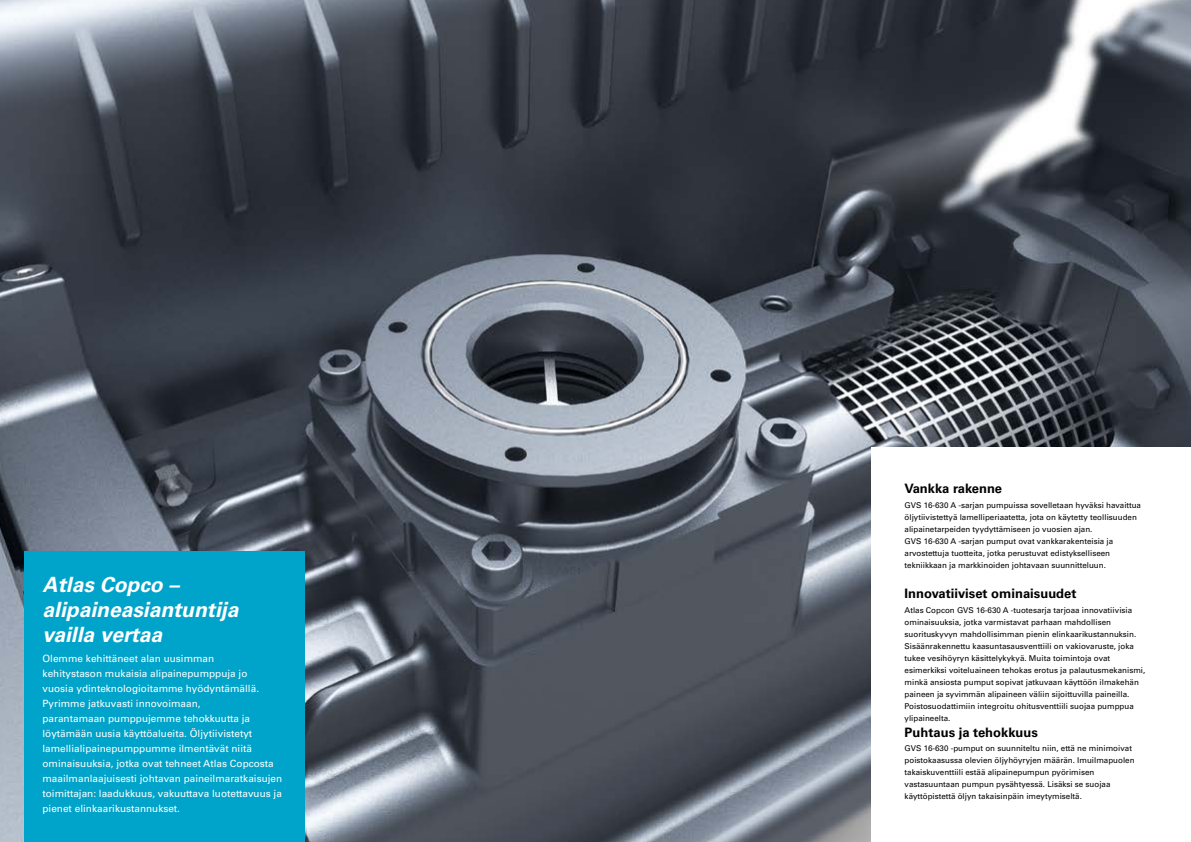
<style>
.page{position:relative;width:1191px;height:842px;background:#fff}
.page>*{position:absolute;margin:0;border:0;box-sizing:border-box;transform-origin:0 0}
.t1{font:italic 700 21px/25px "Univers LT Std";color:#fff}
.t2{font:700 13px "Univers LT Std";color:#000}
.t3{font:10px/15px "Univers LT Std";color:#fff}
.t4{font:8px/12px "Univers LT Std";color:#000}
</style>
<div class="page">
<img style="left:0;top:0;width:1191px;height:842px">
<div style="left:872px;top:448px;width:319px;height:394px;background:#fff"></div>
<div style="left:24px;top:551px;width:281px;height:291px;background:#00a3c9"></div>
<h1 class="t1" style="left:43px;top:572px;width:197px">Atlas Copco – alipaineasiantuntija vailla vertaa</h1>
<p class="t3" style="left:43px;top:651px;width:241px">Olemme kehittäneet alan uusimman<br>kehitystason mukaisia alipainepumppuja jo<br>vuosia ydinteknologioitamme hyödyntämällä.<br>Pyrimme jatkuvasti innovoimaan,<br>parantamaan pumppujemme tehokkuutta ja löytämään uusia käyttöalueita. Öljytiivistetyt lamellialipainepumppumme ilmentävät niitä ominaisuuksia, jotka ovat tehneet Atlas Copcosta maailmanlaajuisesti johtavan paineilmaratkaisujen toimittajan: laadukkuus, vakuuttava luotettavuus ja pienet elinkaarikustannukset.</p>
<h2 class="t2" style="left:904px;top:481px;width:99px">Vankka rakenne</h2>
<p class="t4" style="left:904px;top:499px;width:238px">GVS 16-630 A -sarjan pumpuissa sovelletaan hyväksi havaittua öljytiivistettyä lamelliperiaatetta, jota on käytetty teollisuuden alipainetarpeiden tyydyttämiseen jo vuosien ajan.<br>GVS 16-630 A -sarjan pumput ovat vankkarakenteisia ja arvostettuja tuotteita, jotka perustuvat edistykselliseen tekniikkaan ja markkinoiden johtavaan suunnitteluun.</p>
<h2 class="t2" style="left:904px;top:586px;width:173px">Innovatiiviset ominaisuudet</h2>
<p class="t4" style="left:904px;top:604px;width:242px">Atlas Copcon GVS 16-630 A -tuotesarja tarjoaa innovatiivisia ominaisuuksia, jotka varmistavat parhaan mahdollisen suorituskyvyn mahdollisimman pienin elinkaarikustannuksin.<br>Sisäänrakennettu kaasuntasausventtiili on vakiovaruste, joka tukee vesihöyryn käsittelykykyä. Muita toimintoja ovat esimerkiksi voiteluaineen tehokas erotus ja palautusmekanismi, minkä ansiosta pumput sopivat jatkuvaan käyttöön ilmakehän paineen ja syvimmän alipaineen väliin sijoittuvilla paineilla.<br>Poistosuodattimiin integroitu ohitusventtiili suojaa pumppua ylipaineelta.</p>
<h2 class="t2" style="left:904px;top:724px;width:135px">Puhtaus ja tehokkuus</h2>
<p class="t4" style="left:904px;top:743px;width:231px">GVS 16-630 -pumput on suunniteltu niin, että ne minimoivat poistokaasussa olevien öljyhöyryjen määrän. Imuilmapuolen takaiskuventtiili estää alipainepumpun pyörimisen vastasuuntaan pumpun pysähtyessä. Lisäksi se suojaa käyttöpistettä öljyn takaisinpäin imeytymiseltä.</p>
</div>
